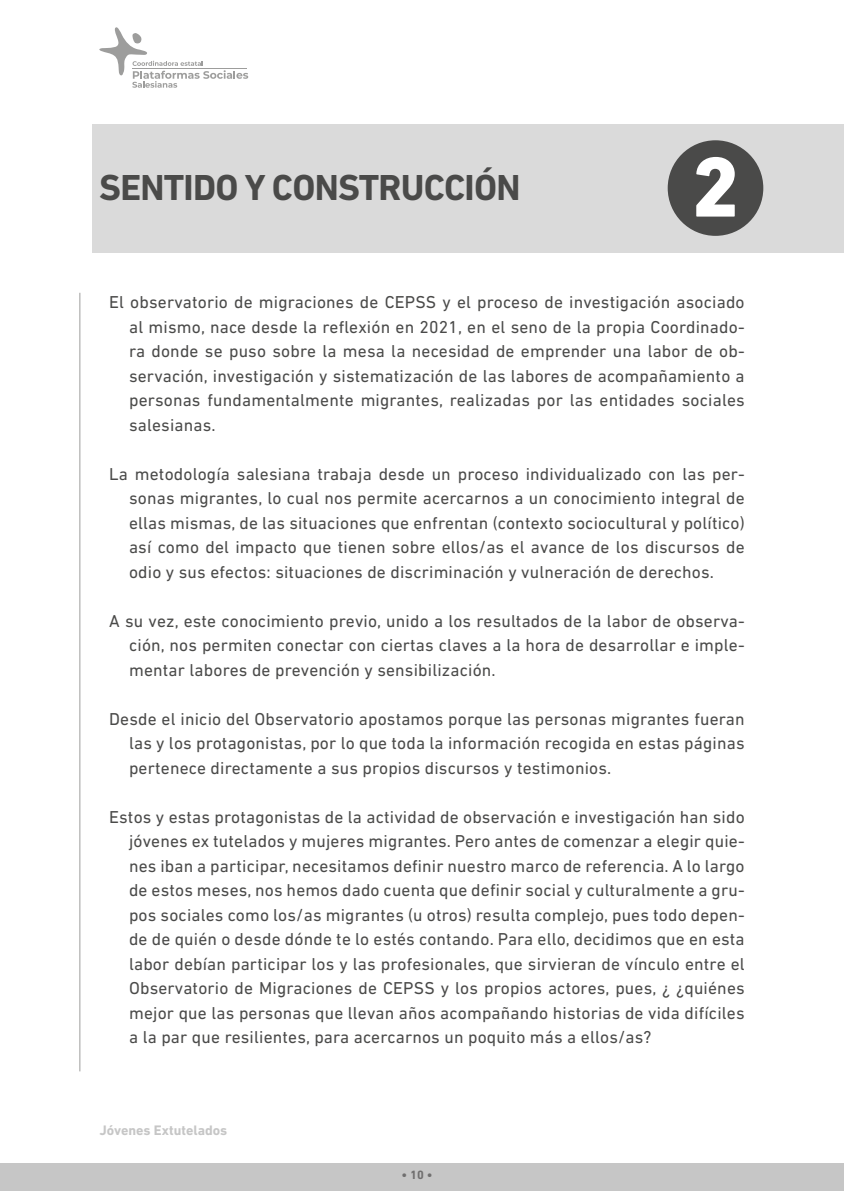
<style>
.page{position:relative;width:844px;height:1191px;background:#fff}
.page>*{position:absolute;margin:0;border:0;box-sizing:border-box;transform-origin:0 0}
.t1{font:800 86.1px "DIN Next LT Pro";color:#fff}
.t2{font:700 36.75px "DIN Next LT Pro";letter-spacing:-.02em;color:#4a4a49}
.t3{font:17.5px/24.5px "DIN Next LT Pro";letter-spacing:.01em;color:#4a4a49;text-align:justify}
.t4{font:700 14px "DIN Next LT Pro";color:#c6c6c6}
.t5{font:700 12.25px "DIN Next LT Pro";color:#706f6f}
</style>
<div class="page">
<svg style="left:99px;top:27px;width:149px;height:61px"></svg>
<hr style="left:79px;top:293px;width:1px;height:778px;background:#9d9d9c">
<div style="left:93px;top:124px;width:750px;height:128px;background:#dadada"></div>
<div style="left:667px;top:140px;width:96px;height:96px;background:#4a4a49;border-radius:50%"></div>
<div style="left:0;top:1163px;width:843px;height:28px;background:#c6c6c6"></div>
<h2 class="t2" style="left:99px;top:166px;width:422px">SENTIDO Y CONSTRUCCIÓN</h2>
<h1 class="t1" style="left:691px;top:136px;width:50px">2</h1>
<p class="t3" style="left:129px;top:290px;width:617px;text-indent:-20px">El observatorio de migraciones de CEPSS y el proceso de investigación asociado al mismo, nace desde la reflexión en 2021, en el seno de la propia Coordinado&shy;ra donde se puso sobre la mesa la necesidad de emprender una labor de ob&shy;servación, investigación y sistematización de las labores de acompañamiento a personas fundamentalmente migrantes, realizadas por las entidades sociales salesianas.</p>
<p class="t3" style="left:129px;top:461px;width:617px;text-indent:-20px">La metodología salesiana trabaja desde un proceso individualizado con las per&shy;sonas migrantes, lo cual nos permite acercarnos a un conocimiento integral de ellas mismas, de las situaciones que enfrentan (contexto sociocultural y político) así como del impacto que tienen sobre ellos/as el avance de los discursos de odio y sus efectos: situaciones de discriminación y vulneración de derechos.</p>
<p class="t3" style="left:129px;top:608px;width:617px;text-indent:-20px">A su vez, este conocimiento previo, unido a los resultados de la labor de observa&shy;ción, nos permiten conectar con ciertas claves a la hora de desarrollar e imple&shy;mentar labores de prevención y sensibilización.</p>
<p class="t3" style="left:129px;top:706px;width:617px;text-indent:-20px">Desde el inicio del Observatorio apostamos porque las personas migrantes fueran las y los protagonistas, por lo que toda la información recogida en estas páginas pertenece directamente a sus propios discursos y testimonios.</p>
<p class="t3" style="left:129px;top:804px;width:617px;text-indent:-20px">Estos y estas protagonistas de la actividad de observación e investigación han sido jóvenes ex tutelados y mujeres migrantes. Pero antes de comenzar a elegir quie&shy;nes iban a participar, necesitamos definir nuestro marco de referencia. A lo largo de estos meses, nos hemos dado cuenta que definir social y culturalmente a gru&shy;pos sociales como los/as migrantes (u otros) resulta complejo, pues todo depen&shy;de de quién o desde dónde te lo estés contando. Para ello, decidimos que en esta labor debían participar los y las profesionales, que sirvieran de vínculo entre el Observatorio de Migraciones de CEPSS y los propios actores, pues, ¿ ¿quiénes mejor que las personas que llevan años acompañando historias de vida difíciles a la par que resilientes, para acercarnos un poquito más a ellos/as?</p>
<p class="t4" style="left:99px;top:1122px;width:129px">Jóvenes Extutelados</p>
<p class="t5" style="left:401px;top:1167px;width:33px">• 10 •</p>
</div>
